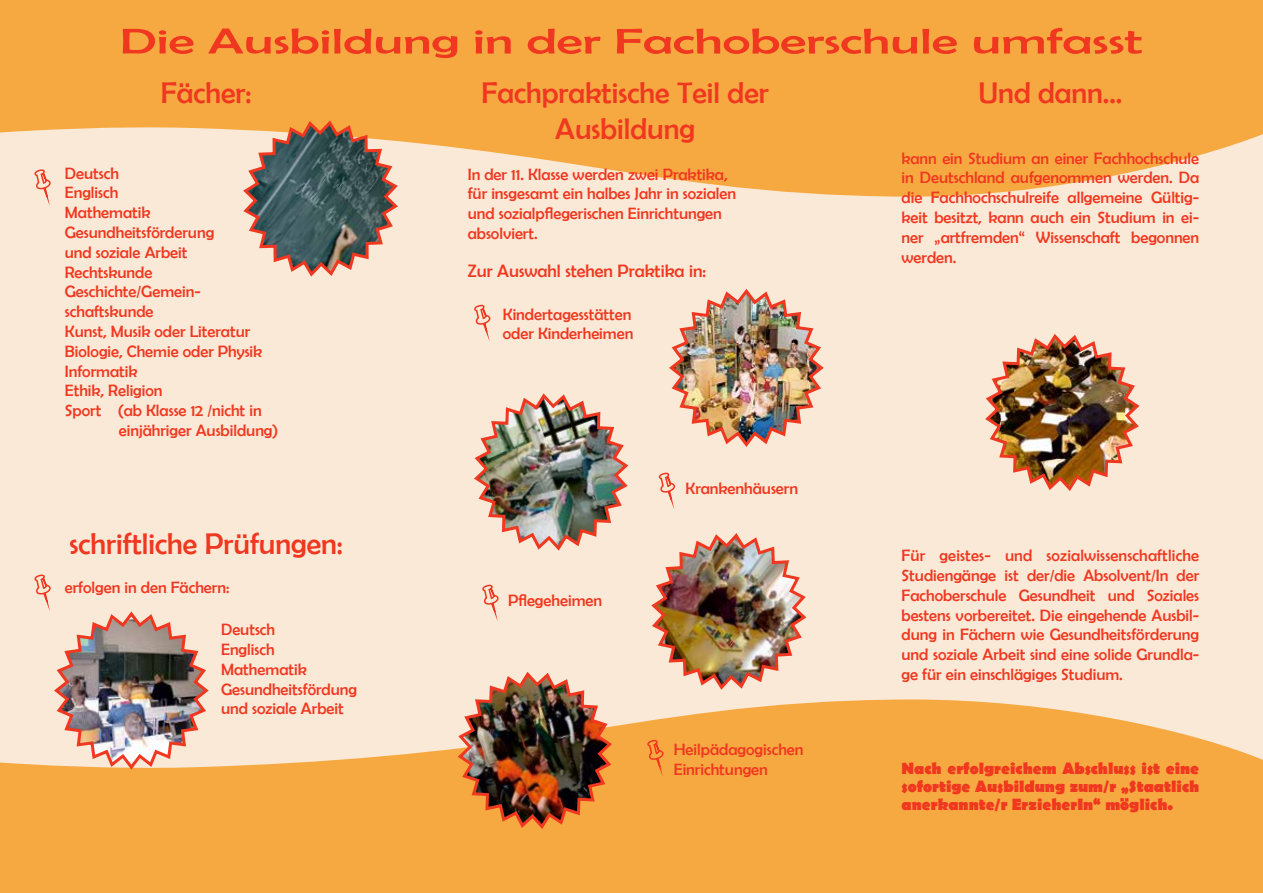
<style>
.page{position:relative;width:1263px;height:893px;background:#fae9d6}
.page>*{position:absolute;margin:0;border:0;box-sizing:border-box;transform-origin:0 0}
.t1{font:36px "Berlin Sans FB";color:#f03720;scale:1.5 1}
.t2{font:30px/36px "Berlin Sans FB";color:#f03720;text-align:center}
.t3{font:18px "Berlin Sans FB";color:#f03720}
.t4{font:16.5px/19.8px "Berlin Sans FB";color:#f03720}
.t5{font:700 16.5px/18px "Berlin Sans FB";color:#f03720;text-align:justify}
</style>
<div class="page">
<svg style="left:0;top:0;width:1263px;height:197px;background:#f7b257"></svg>
<svg style="left:0;top:699px;width:1263px;height:194px;background:#f7b154"></svg>
<svg style="left:33px;top:168px;width:20px;height:38px"></svg>
<svg style="left:474px;top:304px;width:17px;height:37px"></svg>
<img style="left:33px;top:574px;width:178px;height:198px">
<img style="left:455px;top:672px;width:159px;height:159px">
<img style="left:985px;top:334px;width:155px;height:157px">
<img style="left:651px;top:533px;width:156px;height:157px">
<img style="left:474px;top:393px;width:155px;height:158px">
<img style="left:669px;top:289px;width:155px;height:158px">
<svg style="left:482px;top:584px;width:17px;height:37px"></svg>
<svg style="left:658px;top:472px;width:17px;height:37px"></svg>
<svg style="left:646px;top:739px;width:20px;height:47px"></svg>
<svg style="left:241px;top:118px;width:159px;height:159px"></svg>
<h1 class="t1" style="left:120px;top:21px;width:683px">Die Ausbildung in der Fachoberschule umfasst</h1>
<h2 class="t2" style="left:161px;top:75px;width:92px">Fächer:</h2>
<p class="t4" style="left:65px;top:163px;width:56px">Deutsch</p>
<p class="t4" style="left:65px;top:183px;width:55px">Englisch</p>
<p class="t4" style="left:65px;top:202px;width:87px">Mathematik</p>
<p class="t4" style="left:65px;top:222px;width:151px">Gesundheitsförderung</p>
<p class="t4" style="left:65px;top:242px;width:124px">und soziale Arbeit</p>
<p class="t4" style="left:65px;top:262px;width:89px">Rechtskunde</p>
<p class="t4" style="left:65px;top:282px;width:137px">Geschichte/Gemein-</p>
<p class="t4" style="left:65px;top:301px;width:90px">schaftskunde</p>
<p class="t4" style="left:65px;top:321px;width:187px">Kunst, Musik oder Literatur</p>
<p class="t4" style="left:65px;top:341px;width:199px">Biologie, Chemie oder Physik</p>
<p class="t4" style="left:65px;top:361px;width:74px">Informatik</p>
<p class="t4" style="left:65px;top:381px;width:99px">Ethik, Religion</p>
<p class="t4" style="left:65px;top:400px;width:198px">Sport (ab Klasse 12 /nicht in</p>
<p class="t4" style="left:119px;top:420px;width:161px">einjähriger Ausbildung)</p>
<h2 class="t2" style="left:70px;top:526px;width:275px">schriftliche Prüfungen:</h2>
<p class="t4" style="left:65px;top:577px;width:166px">erfolgen in den Fächern:</p>
<p class="t4" style="left:221px;top:620px;width:137px">Deutsch<br>Englisch<br>Mathematik<br>Gesundheitsfördung und soziale Arbeit</p>
<h2 class="t2" style="left:481px;top:75px;width:289px">Fachpraktische Teil der<br>Ausbildung</h2>
<h2 class="t2" style="left:978px;top:75px;width:145px">Und dann...</h2>
<p class="t4" style="left:468px;top:164px;width:270px">In der 11. Klasse werden zwei Praktika, für insgesamt ein halbes Jahr in sozialen und sozialpflegerischen Einrichtungen absolviert.</p>
<p class="t3" style="left:468px;top:261px;width:240px">Zur Auswahl stehen Praktika in:</p>
<p class="t4" style="left:503px;top:304px;width:132px">Kindertagesstätten oder Kinderheimen</p>
<p class="t4" style="left:508px;top:590px;width:95px">Pflegeheimen</p>
<p class="t4" style="left:685px;top:478px;width:114px">Krankenhäusern</p>
<p class="t4" style="left:674px;top:739px;width:131px">Heilpädagogischen<br>Einrichtungen</p>
<p class="t4" style="left:901px;top:148px;width:299px;text-align:justify">kann ein Studium an einer Fachhochschule in Deutschland aufgenommen werden. Da die Fachhochschulreife allgemeine Gültig&shy;keit besitzt, kann auch ein Studium in ei&shy;ner „artfremden“ Wissenschaft begonnen werden.</p>
<p class="t4" style="left:901px;top:546px;width:299px;text-align:justify">Für geistes- und sozialwissenschaftliche Studiengänge ist der/die Absolvent/In der Fachoberschule Gesundheit und Soziales bestens vorbereitet. Die eingehende Ausbil&shy;dung in Fächern wie Gesundheitsförderung und soziale Arbeit sind eine solide Grundla&shy;ge für ein einschlägiges Studium.</p>
<p class="t5" style="left:901px;top:760px;width:299px">Nach erfolgreichem Abschluss ist eine sofortige Ausbildung zum/r „Staatlich anerkannte/r ErzieherIn“ möglich.</p>
</div>
